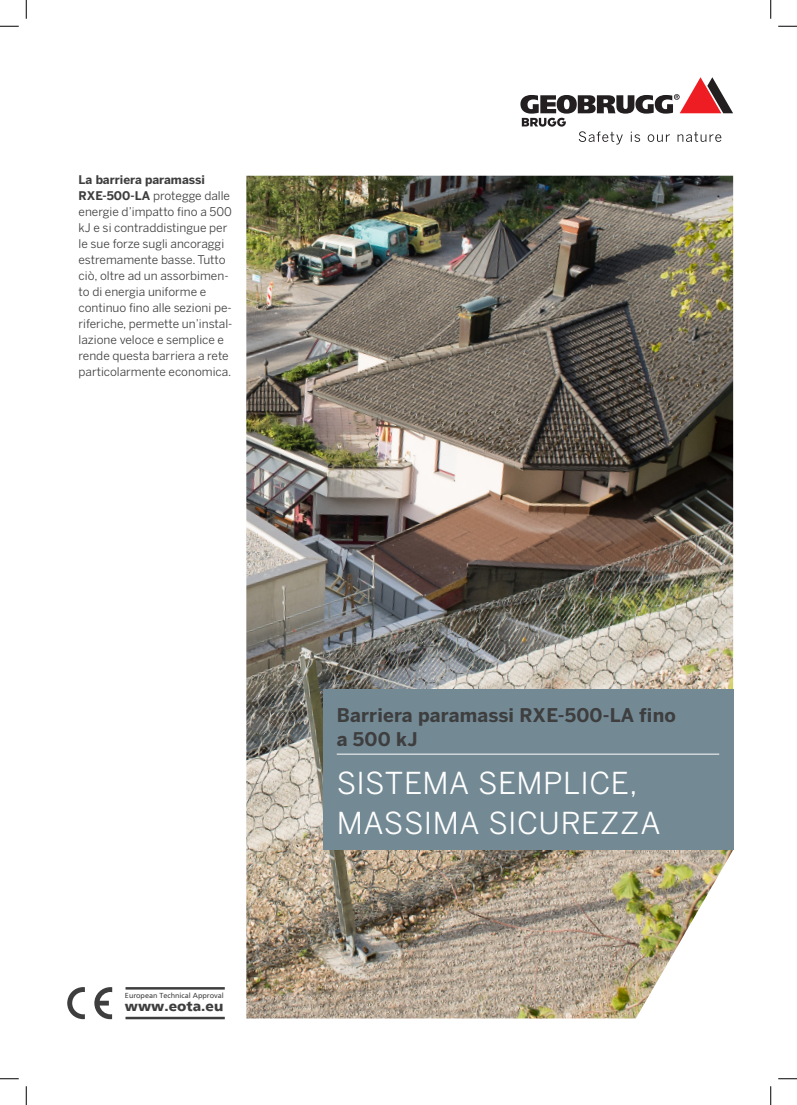
<style>
.page{position:relative;width:797px;height:1105px;background:#fff}
.page>*{position:absolute;margin:0;border:0;box-sizing:border-box;transform-origin:0 0}
.t1{font:30px/40.1px "Benton Sans";letter-spacing:.015em;color:#fff}
.t2{font:700 18.75px/24.1px "Benton Sans";letter-spacing:.01em;color:#3e3e3f}
.t3{font:900 14px "Frutiger LTCYR";color:#3e3e3f}
.t4{font:11.88px/16px "Benton Sans";color:#3e3e3f}
.t5{font:7.25px "Frutiger LTCYR";color:#3e3e3f}
.s1{font-weight:700}
</style>
<div class="page">
<svg style="left:520px;top:77px;width:213px;height:68px"></svg>
<img style="left:246px;top:176px;width:487px;height:842px">
<div style="left:323px;top:689px;width:410px;height:161px;background:#738a95"></div>
<hr style="left:337px;top:754px;width:382px;height:1px;background:#fff">
<svg style="left:94px;top:987px;width:18px;height:32px"></svg>
<svg style="left:67px;top:987px;width:18px;height:32px"></svg>
<hr style="left:125px;top:1017px;width:100px;height:2px;background:#3e3e3f">
<hr style="left:125px;top:987px;width:100px;height:2px;background:#3e3e3f">
<svg style="left:0;top:25px;width:19px;height:2px"></svg>
<svg style="left:778px;top:25px;width:19px;height:2px"></svg>
<svg style="left:0;top:1078px;width:19px;height:1px"></svg>
<svg style="left:778px;top:1078px;width:19px;height:1px"></svg>
<svg style="left:25px;top:0;width:2px;height:19px"></svg>
<svg style="left:25px;top:1086px;width:2px;height:19px"></svg>
<svg style="left:770px;top:0;width:1px;height:19px"></svg>
<svg style="left:770px;top:1086px;width:1px;height:19px"></svg>
<p class="t4" style="left:79px;top:171px;width:155px"><span class="s1">La barriera paramassi<br>RXE-500-LA</span> protegge dalle energie d’impatto fino a 500 kJ e si contraddistingue per le sue forze sugli ancoraggi estremamente basse. Tutto ciò, oltre ad un assorbimen&shy;to di energia uniforme e continuo fino alle sezioni pe&shy;riferiche, permette un’instal&shy;lazione veloce e semplice e rende questa barriera a rete particolarmente economica.</p>
<p class="t5" style="left:125px;top:991px;width:100px">European Technical Approval</p>
<p class="t3" style="left:125px;top:998px;width:100px">www.eota.eu</p>
<h2 class="t2" style="left:337px;top:702px;width:340px">Barriera paramassi RXE-500-LA fino a 500 kJ</h2>
<h1 class="t1" style="left:337px;top:762px;width:325px">SISTEMA SEMPLICE,<br>MASSIMA SICUREZZA</h1>
</div>
